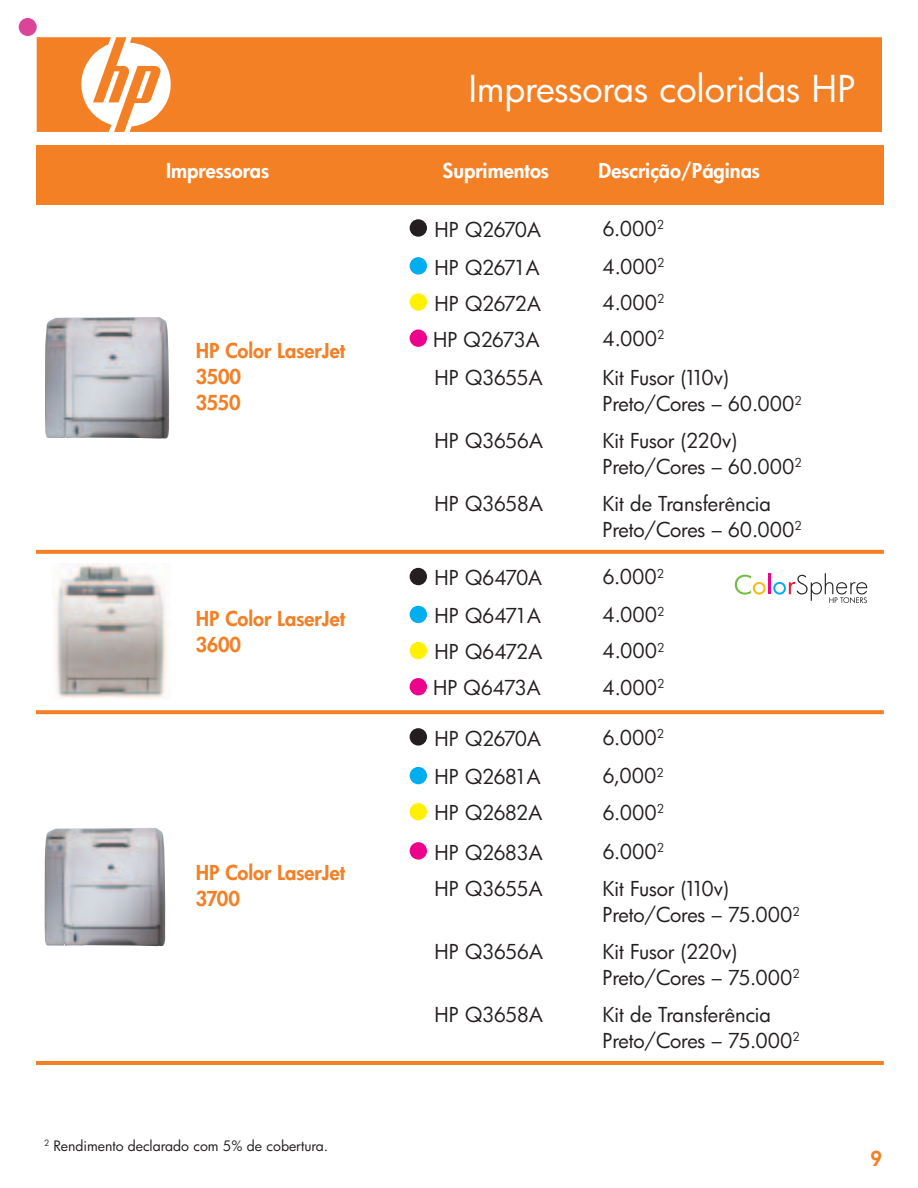
<style>
.page{position:relative;width:918px;height:1188px;background:#fff}
.page>*{position:absolute;margin:0;border:0;box-sizing:border-box;transform-origin:0 0}
.t1{font:36px "Futura Bk";letter-spacing:-.005em;color:#fff}
.t2{font:20px/26px "Futura Bk";letter-spacing:-.005em;color:#231f20}
.t3{font:20px/26px "Futura Hv";color:#f48026}
.t4{font:20px "Futura Bk";letter-spacing:-.03em;color:#231f20}
.t5{font:20px "Futura Hv";color:#fff}
.t6{font:14px "Futura Bk";color:#231f20}
</style>
<div class="page">
<div style="left:19px;top:18px;width:18px;height:18px;background:#da4599;border-radius:50%"></div>
<svg style="left:37px;top:37px;width:845px;height:95px;background:#f48631"></svg>
<div style="left:36px;top:146px;width:364px;height:59px;background:#f48026"></div>
<div style="left:400px;top:146px;width:192px;height:59px;background:#f48026"></div>
<div style="left:592px;top:146px;width:292px;height:59px;background:#f48026"></div>
<div style="left:410px;top:219px;width:17px;height:18px;background:#231f20;border-radius:50%"></div>
<div style="left:410px;top:257px;width:17px;height:18px;background:#00aeef;border-radius:50%"></div>
<div style="left:410px;top:293px;width:17px;height:18px;background:#fff101;border-radius:50%"></div>
<div style="left:410px;top:329px;width:17px;height:18px;background:#ed028c;border-radius:50%"></div>
<div style="left:410px;top:568px;width:17px;height:17px;background:#231f20;border-radius:50%"></div>
<div style="left:410px;top:606px;width:17px;height:17px;background:#00aeef;border-radius:50%"></div>
<div style="left:410px;top:642px;width:17px;height:17px;background:#fff101;border-radius:50%"></div>
<div style="left:410px;top:678px;width:17px;height:17px;background:#ed028c;border-radius:50%"></div>
<div style="left:410px;top:728px;width:17px;height:18px;background:#231f20;border-radius:50%"></div>
<div style="left:410px;top:767px;width:17px;height:17px;background:#00aeef;border-radius:50%"></div>
<div style="left:410px;top:803px;width:17px;height:17px;background:#fff101;border-radius:50%"></div>
<div style="left:410px;top:842px;width:17px;height:18px;background:#ed028c;border-radius:50%"></div>
<hr style="left:36px;top:145px;width:848px;height:1px;background:#f48026">
<svg style="left:36px;top:550px;width:848px;height:4px;background:#f4842d"></svg>
<svg style="left:36px;top:710px;width:848px;height:4px;background:#f48630"></svg>
<hr style="left:36px;top:1061px;width:848px;height:4px;background:#f48026">
<img style="left:45px;top:317px;width:124px;height:122px">
<img style="left:53px;top:564px;width:114px;height:135px">
<img style="left:45px;top:828px;width:120px;height:118px">
<svg style="left:735px;top:575px;width:31px;height:20px"></svg>
<svg style="left:773px;top:573px;width:94px;height:30px"></svg>
<hr style="left:768px;top:573px;width:3px;height:21px;background:#ed028c">
<h1 class="t1" style="left:468px;top:75px;width:389px">Impressoras coloridas HP</h1>
<p class="t5" style="left:166px;top:162px;width:105px">Impressoras</p>
<p class="t5" style="left:443px;top:162px;width:108px">Suprimentos</p>
<p class="t5" style="left:598px;top:162px;width:163px">Descrição/Páginas</p>
<p class="t4" style="left:435px;top:222px;width:108px">HP Q2670A</p>
<p class="t2" style="left:602px;top:218px;width:63px">6.000<sup>2</sup></p>
<p class="t4" style="left:435px;top:259px;width:107px">HP Q2671A</p>
<p class="t2" style="left:602px;top:256px;width:64px">4.000<sup>2</sup></p>
<p class="t4" style="left:435px;top:296px;width:108px">HP Q2672A</p>
<p class="t2" style="left:602px;top:292px;width:64px">4.000<sup>2</sup></p>
<p class="t4" style="left:433px;top:332px;width:108px">HP Q2673A</p>
<p class="t2" style="left:602px;top:328px;width:64px">4.000<sup>2</sup></p>
<p class="t2" style="left:435px;top:367px;width:110px">HP Q3655A</p>
<p class="t2" style="left:602px;top:367px;width:201px">Kit Fusor (110v)<br>Preto/Cores – 60.000<sup>2</sup></p>
<p class="t2" style="left:435px;top:430px;width:110px">HP Q3656A</p>
<p class="t2" style="left:602px;top:430px;width:201px">Kit Fusor (220v)<br>Preto/Cores – 60.000<sup>2</sup></p>
<p class="t2" style="left:435px;top:493px;width:110px">HP Q3658A</p>
<p class="t2" style="left:602px;top:493px;width:201px">Kit de Transferência<br>Preto/Cores – 60.000<sup>2</sup></p>
<p class="t2" style="left:435px;top:567px;width:109px">HP Q6470A</p>
<p class="t2" style="left:602px;top:566px;width:63px">6.000<sup>2</sup></p>
<p class="t2" style="left:435px;top:605px;width:108px">HP Q6471A</p>
<p class="t2" style="left:602px;top:604px;width:64px">4.000<sup>2</sup></p>
<p class="t2" style="left:435px;top:641px;width:109px">HP Q6472A</p>
<p class="t2" style="left:602px;top:640px;width:64px">4.000<sup>2</sup></p>
<p class="t2" style="left:433px;top:677px;width:109px">HP Q6473A</p>
<p class="t2" style="left:602px;top:677px;width:64px">4.000<sup>2</sup></p>
<p class="t4" style="left:435px;top:730px;width:108px">HP Q2670A</p>
<p class="t2" style="left:602px;top:727px;width:63px">6.000<sup>2</sup></p>
<p class="t2" style="left:435px;top:766px;width:108px">HP Q2681A</p>
<p class="t2" style="left:602px;top:765px;width:63px">6,000<sup>2</sup></p>
<p class="t2" style="left:435px;top:802px;width:109px">HP Q2682A</p>
<p class="t2" style="left:602px;top:802px;width:63px">6.000<sup>2</sup></p>
<p class="t2" style="left:435px;top:842px;width:110px">HP Q2683A</p>
<p class="t2" style="left:602px;top:841px;width:63px">6.000<sup>2</sup></p>
<p class="t2" style="left:435px;top:878px;width:110px">HP Q3655A</p>
<p class="t2" style="left:602px;top:878px;width:199px">Kit Fusor (110v)<br>Preto/Cores – 75.000<sup>2</sup></p>
<p class="t2" style="left:435px;top:941px;width:110px">HP Q3656A</p>
<p class="t2" style="left:602px;top:941px;width:199px">Kit Fusor (220v)<br>Preto/Cores – 75.000<sup>2</sup></p>
<p class="t2" style="left:435px;top:1004px;width:110px">HP Q3658A</p>
<p class="t2" style="left:602px;top:1004px;width:199px">Kit de Transferência<br>Preto/Cores – 75.000<sup>2</sup></p>
<p class="t3" style="left:196px;top:339px;width:151px">HP Color LaserJet<br>3500<br>3550</p>
<p class="t3" style="left:196px;top:607px;width:151px">HP Color LaserJet<br>3600</p>
<p class="t3" style="left:196px;top:862px;width:151px">HP Color LaserJet<br>3700</p>
<p class="t6" style="left:44px;top:1140px;width:285px"><sup>2</sup> Rendimento declarado com 5% de cobertura.</p>
<p class="t3" style="left:870px;top:1148px;width:13px">9</p>
</div>
